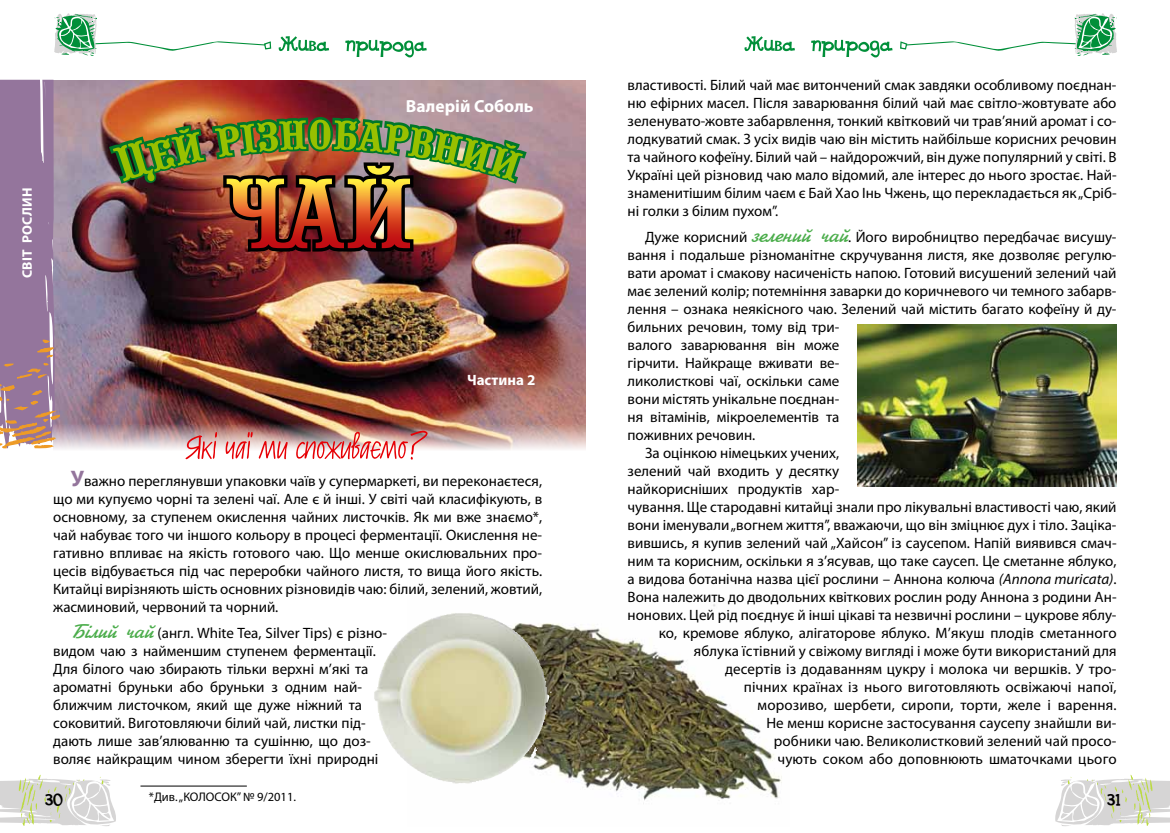
<style>
.page{position:relative;width:1170px;height:833px;background:#fff}
.page>*{position:absolute;margin:0;border:0;box-sizing:border-box;transform-origin:0 0}
.t1{font:700 17.5px "Myriad Pro";color:#fff}
.t2{font:17.5px "DS Goose";color:#000}
.t3{font:15px/18px "Myriad Pro";color:#000;text-align:justify}
.t4{font:700 15px "Myriad Pro";color:#fff}
.t5{font:700 13.75px "Myriad Pro";letter-spacing:.02em;color:#fff}
.t6{font:12.5px "Myriad Pro";color:#000}
.s1{font-weight:700;font-size:22.5px;color:#94759c}
.s2{font-family:"Zhikharev CTT";font-size:21.25px;color:#4bad4b}
.s3{font-style:italic}
</style>
<div class="page">
<img style="left:407px;top:604px;width:375px;height:200px">
<img style="left:61px;top:80px;width:524px;height:370px">
<svg style="left:744px;top:36px;width:148px;height:21px"></svg>
<svg style="left:900px;top:13px;width:216px;height:43px"></svg>
<svg style="left:278px;top:36px;width:149px;height:21px"></svg>
<svg style="left:54px;top:13px;width:218px;height:43px"></svg>
<svg style="left:1055px;top:775px;width:114px;height:51px"></svg>
<svg style="left:0;top:775px;width:116px;height:51px"></svg>
<svg style="left:0;top:80px;width:61px;height:369px"></svg>
<img style="left:185px;top:431px;width:242px;height:28px">
<img style="left:374px;top:614px;width:77px;height:138px">
<img style="left:857px;top:324px;width:259px;height:162px">
<img style="left:109px;top:117px;width:417px;height:134px">
<hr style="left:140px;top:785px;width:107px;height:1px;background:#000">
<p class="t5" style="left:18px;top:278px;width:92px;rotate:-90deg">СВІТ РОСЛИН</p>
<p class="t1" style="left:406px;top:94px;width:129px">Валерій Соболь</p>
<p class="t4" style="left:467px;top:370px;width:70px">Частина 2</p>
<p class="t3" style="left:53px;top:472px;width:490px;text-indent:18px"><span class="s1">У</span>важно переглянувши упаковки чаїв у супермаркеті, ви переконаєтеся, що ми купуємо чорні та зелені чаї. Але є й інші. У світі чай класифікують, в основному, за ступенем окислення чайних листочків. Як ми вже знаємо*, чай набуває того чи іншого кольору в процесі ферментації. Окислення не&shy;гативно впливає на якість готового чаю. Що менше окислювальних про&shy;цесів відбувається під час переробки чайного листя, то вища його якість.<br>Китайці вирізняють шість основних різновидів чаю: білий, зелений, жовтий, жасминовий, червоний та чорний.</p>
<p class="t3" style="left:53px;top:623px;width:335px;text-align:left;text-indent:18px"><span class="s2">Білий чай</span> (англ. White Tea, Silver Tips) є різно&shy;видом чаю з найменшим ступенем ферментації.<br>Для білого чаю збирають тільки верхні м’які та ароматні бруньки або бруньки з одним най&shy;ближчим листочком, який ще дуже ніжний та соковитий. Виготовляючи білий чай, листки під&shy;дають лише зав’ялюванню та сушінню, що доз&shy;воляє найкращим чином зберегти їхні природні</p>
<p class="t3" style="left:627px;top:76px;width:490px">властивості. Білий чай має витончений смак завдяки особливому поєднан&shy;ню ефірних масел. Після заварювання білий чай має світло-жовтувате або зеленувато-жовте забарвлення, тонкий квітковий чи трав’яний аромат і со&shy;лодкуватий смак. З усіх видів чаю він містить найбільше корисних речовин та чайного кофеїну. Білий чай – найдорожчий, він дуже популярний у світі. В Україні цей різновид чаю мало відомий, але інтерес до нього зростає. Най&shy;знаменитішим білим чаєм є Бай Хао Інь Чжень, що перекладається як „Сріб&shy;ні голки з білим пухом”.</p>
<p class="t3" style="left:645px;top:228px;width:473px">Дуже корисний <span class="s2">зелений чай</span>. Його виробництво передбачає висушу-</p>
<p class="t3" style="left:627px;top:246px;width:490px">вання і подальше різноманітне скручування листя, яке дозволяє регулю-</p>
<p class="t3" style="left:627px;top:264px;width:490px">вати аромат і смакову насиченість напою. Готовий висушений зелений чай</p>
<p class="t3" style="left:627px;top:282px;width:490px">має зелений колір; потемніння заварки до коричневого чи темного забарв-</p>
<p class="t3" style="left:627px;top:300px;width:490px">лення – ознака неякісного чаю. Зелений чай містить багато кофеїну й ду-</p>
<p class="t3" style="left:627px;top:318px;width:213px">бильних речовин, тому від три-</p>
<p class="t3" style="left:627px;top:336px;width:213px">валого заварювання він може</p>
<p class="t3" style="left:627px;top:354px;width:213px">гірчити. Найкраще вживати ве-</p>
<p class="t3" style="left:627px;top:372px;width:213px">ликолисткові чаї, оскільки саме</p>
<p class="t3" style="left:627px;top:390px;width:213px">вони містять унікальне поєднан-</p>
<p class="t3" style="left:627px;top:408px;width:213px">ня вітамінів, мікроелементів та</p>
<p class="t3" style="left:627px;top:426px;width:129px">поживних речовин.</p>
<p class="t3" style="left:645px;top:444px;width:195px">За оцінкою німецьких учених,</p>
<p class="t3" style="left:627px;top:462px;width:213px">зелений чай входить у десятку</p>
<p class="t3" style="left:627px;top:480px;width:213px">найкорисніших продуктів хар-</p>
<p class="t3" style="left:627px;top:498px;width:490px">чування. Ще стародавні китайці знали про лікувальні властивості чаю, який</p>
<p class="t3" style="left:627px;top:516px;width:490px">вони іменували „вогнем життя”, вважаючи, що він зміцнює дух і тіло. Заціка-</p>
<p class="t3" style="left:627px;top:534px;width:490px">вившись, я купив зелений чай „Хайсон” із саусепом. Напій виявився смач-</p>
<p class="t3" style="left:627px;top:552px;width:490px">ним та корисним, оскільки я з’ясував, що таке саусеп. Це сметанне яблуко,</p>
<p class="t3" style="left:627px;top:570px;width:490px">а видова ботанічна назва цієї рослини – Аннона колюча <span class="s3">(Annona muricata)</span>.</p>
<p class="t3" style="left:627px;top:588px;width:490px">Вона належить до дводольних квіткових рослин роду Аннона з родини Ан-</p>
<p class="t3" style="left:627px;top:606px;width:490px">нонових. Цей рід поєднує й інші цікаві та незвичні рослини – цукрове яблу-</p>
<p class="t3" style="left:658px;top:624px;width:459px">ко, кремове яблуко, алігаторове яблуко. М’якуш плодів сметанного</p>
<p class="t3" style="left:693px;top:642px;width:424px">яблука їстівний у свіжому вигляді і може бути використаний для</p>
<p class="t3" style="left:725px;top:660px;width:393px">десертів із додаванням цукру і молока чи вершків. У тро-</p>
<p class="t3" style="left:743px;top:678px;width:374px">пічних країнах із нього виготовляють освіжаючі напої,</p>
<p class="t3" style="left:757px;top:696px;width:360px">морозиво, шербети, сиропи, торти, желе і варення.</p>
<p class="t3" style="left:766px;top:714px;width:351px">Не менш корисне застосування саусепу знайшли ви-</p>
<p class="t3" style="left:773px;top:732px;width:344px">робники чаю. Великолистковий зелений чай просо-</p>
<p class="t3" style="left:777px;top:750px;width:340px">чують соком або доповнюють шматочками цього</p>
<p class="t6" style="left:149px;top:788px;width:149px">*Див. „КОЛОСОК” № 9/2011.</p>
<p class="t2" style="left:45px;top:789px;width:19px">30</p>
<p class="t2" style="left:1107px;top:789px;width:15px">31</p>
</div>
